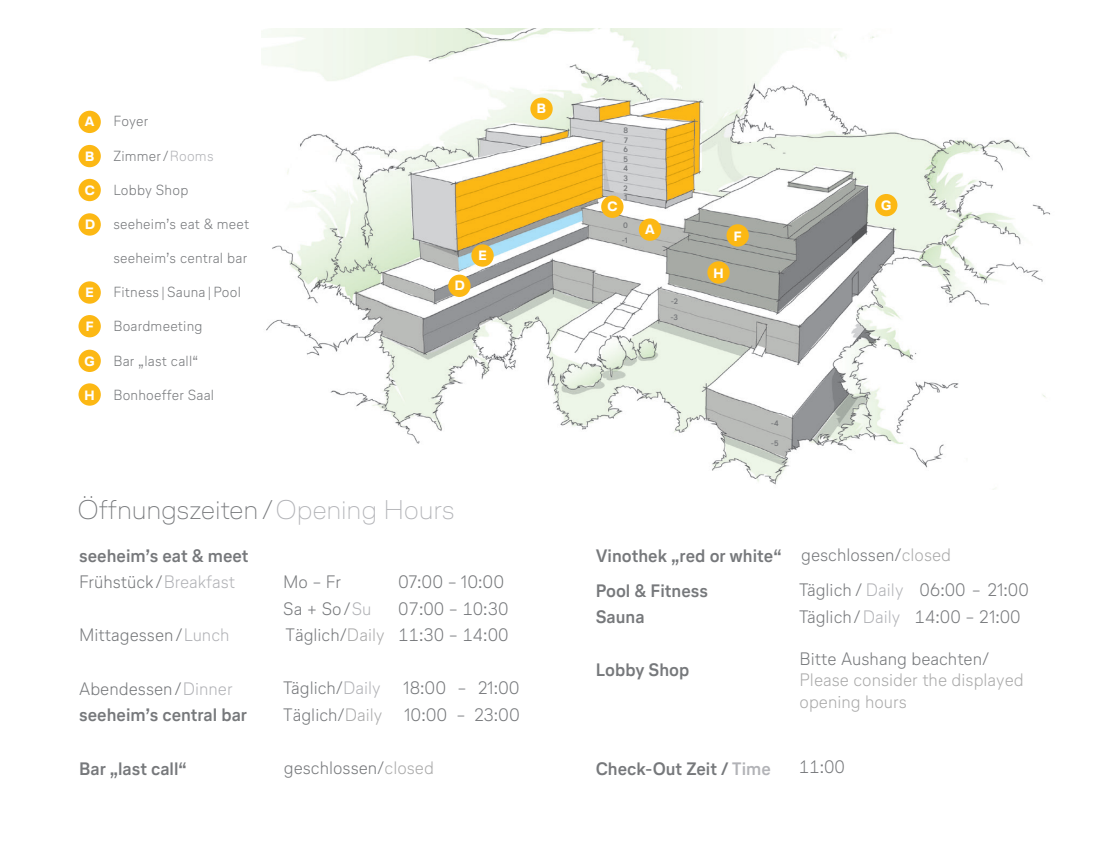
<style>
.page{position:relative;width:1115px;height:860px;background:#fff}
.page>*{position:absolute;margin:0;border:0;box-sizing:border-box;transform-origin:0 0}
.t1{font:100 27px "Lufthansa Head";letter-spacing:.015em;color:#76787b}
.t2{font:300 18px/26.6px "Lufthansa Text";color:#76787b;text-align:right}
.t3{font:700 18px/26.6px "Lufthansa Text";color:#76787b}
.t4{font:300 18px/21.6px "Lufthansa Text";color:#aaa}
.t5{font:300 14.62px "Lufthansa Text";letter-spacing:.015em;color:#76787b}
.t6{font:700 13.5px "Lufthansa Head";color:#fff}
.t7{font:700 7.88px/9.5px "Lufthansa Text";color:#76787b}
.s1{color:#b2b3b7}
.s2{font-weight:300}
.s3{font-weight:300;color:#b2b3b7}
.s4{color:#aaa}
.s5{font-weight:700}
</style>
<div class="page">
<img style="left:262px;top:28px;width:788px;height:461px">
<div style="left:79px;top:111px;width:22px;height:22px;background:#fcb814;border-radius:50%"></div>
<div style="left:639px;top:218px;width:22px;height:23px;background:#fcb814;border-radius:50%"></div>
<div style="left:79px;top:145px;width:22px;height:22px;background:#fcb814;border-radius:50%"></div>
<div style="left:530px;top:98px;width:23px;height:22px;background:#fcb814;border-radius:50%"></div>
<div style="left:79px;top:179px;width:22px;height:22px;background:#fcb814;border-radius:50%"></div>
<div style="left:601px;top:196px;width:22px;height:22px;background:#fcb814;border-radius:50%"></div>
<div style="left:79px;top:213px;width:22px;height:23px;background:#fcb814;border-radius:50%"></div>
<div style="left:448px;top:275px;width:23px;height:22px;background:#fcb814;border-radius:50%"></div>
<div style="left:79px;top:281px;width:22px;height:23px;background:#fcb814;border-radius:50%"></div>
<div style="left:471px;top:244px;width:23px;height:23px;background:#fcb814;border-radius:50%"></div>
<div style="left:79px;top:315px;width:22px;height:22px;background:#fcb814;border-radius:50%"></div>
<div style="left:727px;top:224px;width:22px;height:23px;background:#fcb814;border-radius:50%"></div>
<div style="left:79px;top:350px;width:22px;height:22px;background:#fcb814;border-radius:50%"></div>
<div style="left:875px;top:194px;width:22px;height:22px;background:#fcb814;border-radius:50%"></div>
<div style="left:79px;top:383px;width:22px;height:23px;background:#fcb814;border-radius:50%"></div>
<div style="left:707px;top:261px;width:23px;height:23px;background:#fcb814;border-radius:50%"></div>
<p class="t6" style="left:85px;top:112px;width:11px">A</p>
<p class="t6" style="left:85px;top:146px;width:11px">B</p>
<p class="t6" style="left:85px;top:180px;width:11px">C</p>
<p class="t6" style="left:85px;top:215px;width:12px">D</p>
<p class="t6" style="left:86px;top:283px;width:10px">E</p>
<p class="t6" style="left:86px;top:317px;width:9px">F</p>
<p class="t6" style="left:85px;top:351px;width:12px">G</p>
<p class="t6" style="left:85px;top:385px;width:12px">H</p>
<p class="t5" style="left:113px;top:112px;width:36px">Foyer</p>
<p class="t5" style="left:113px;top:146px;width:102px">Zimmer / <span class="s1">Rooms</span></p>
<p class="t5" style="left:113px;top:180px;width:77px">Lobby Shop</p>
<p class="t5" style="left:113px;top:214px;width:137px">seeheim’s eat &amp; meet</p>
<p class="t5" style="left:113px;top:248px;width:136px">seeheim’s central bar</p>
<p class="t5" style="left:113px;top:282px;width:129px">Fitness | Sauna | Pool</p>
<p class="t5" style="left:113px;top:316px;width:91px">Boardmeeting</p>
<p class="t5" style="left:113px;top:351px;width:86px">Bar „last call“</p>
<p class="t5" style="left:113px;top:385px;width:102px">Bonhoeffer Saal</p>
<p class="t6" style="left:537px;top:99px;width:11px">B</p>
<p class="t6" style="left:455px;top:276px;width:12px">D</p>
<p class="t6" style="left:478px;top:246px;width:10px">E</p>
<h1 class="t1" style="left:78px;top:492px;width:378px">Öffnungszeiten / <span class="s1">Opening Hours</span></h1>
<p class="t3" style="left:79px;top:541px;width:171px">seeheim’s eat &amp; meet<br><span class="s2">Frühstück /</span> <span class="s3">Breakfast</span></p>
<p class="t2" style="left:283px;top:568px;width:59px">Mo – Fr</p>
<p class="t2" style="left:398px;top:568px;width:108px">07:00 – 10:00</p>
<p class="t2" style="left:283px;top:595px;width:90px">Sa + So / <span class="s1">Su</span></p>
<p class="t2" style="left:398px;top:595px;width:112px">07:00 – 10:30</p>
<p class="t2" style="left:79px;top:621px;width:152px">Mittagessen / <span class="s1">Lunch</span></p>
<p class="t2" style="left:285px;top:621px;width:225px">Täglich/<span class="s4">Daily</span> 11:30 – 14:00</p>
<p class="t3" style="left:79px;top:674px;width:170px"><span class="s2">Abendessen /</span> <span class="s3">Dinner </span>seeheim’s central bar</p>
<p class="t2" style="left:283px;top:674px;width:99px">Täglich/<span class="s1">Daily</span></p>
<p class="t2" style="left:283px;top:674px;width:238px">18:00 – 21:00<br>Täglich/<span class="s4">Daily</span> 10:00 – 23:00</p>
<p class="t3" style="left:79px;top:754px;width:109px">Bar „last call“</p>
<p class="t2" style="left:284px;top:754px;width:152px">geschlossen/<span class="s4">closed</span></p>
<p class="t7" style="left:623px;top:126px;width:6px;text-align:justify">8<br>7<br>6<br>5<br>4</p>
<p class="t7" style="left:623px;top:173px;width:6px;line-height:10.3px">3<br>2</p>
<p class="t7" style="left:624px;top:192px;width:4px">1</p>
<p class="t7" style="left:622px;top:218px;width:8px;line-height:14.6px">0 -1</p>
<p class="t6" style="left:607px;top:197px;width:11px">C</p>
<p class="t6" style="left:645px;top:220px;width:11px">A</p>
<p class="t7" style="left:670px;top:293px;width:9px;line-height:15.8px">-2 -3</p>
<p class="t6" style="left:713px;top:263px;width:12px">H</p>
<p class="t6" style="left:734px;top:226px;width:9px">F</p>
<p class="t7" style="left:771px;top:418px;width:9px">-4</p>
<p class="t7" style="left:771px;top:439px;width:9px">-5</p>
<p class="t6" style="left:881px;top:196px;width:12px">G</p>
<p class="t2" style="left:799px;top:537px;width:231px;line-height:34.9px;text-align:left;text-indent:-203px"><span class="s5">Vinothek „red or white“</span> geschlossen/<span class="s4">closed<br></span>Täglich / <span class="s1">Daily</span> 06:00 – 21:00</p>
<p class="t2" style="left:799px;top:603px;width:223px">Täglich / <span class="s1">Daily</span> 14:00 – 21:00</p>
<p class="t3" style="left:596px;top:577px;width:114px">Pool &amp; Fitness<br>Sauna</p>
<p class="t3" style="left:596px;top:656px;width:95px">Lobby Shop</p>
<p class="t2" style="left:800px;top:644px;width:191px">Bitte Aushang beachten/</p>
<p class="t4" style="left:800px;top:669px;width:226px">Please consider the displayed opening hours</p>
<p class="t3" style="left:596px;top:754px;width:177px">Check-Out Zeit / <span class="s1">Time</span></p>
<p class="t2" style="left:799px;top:753px;width:48px">11:00</p>
</div>
